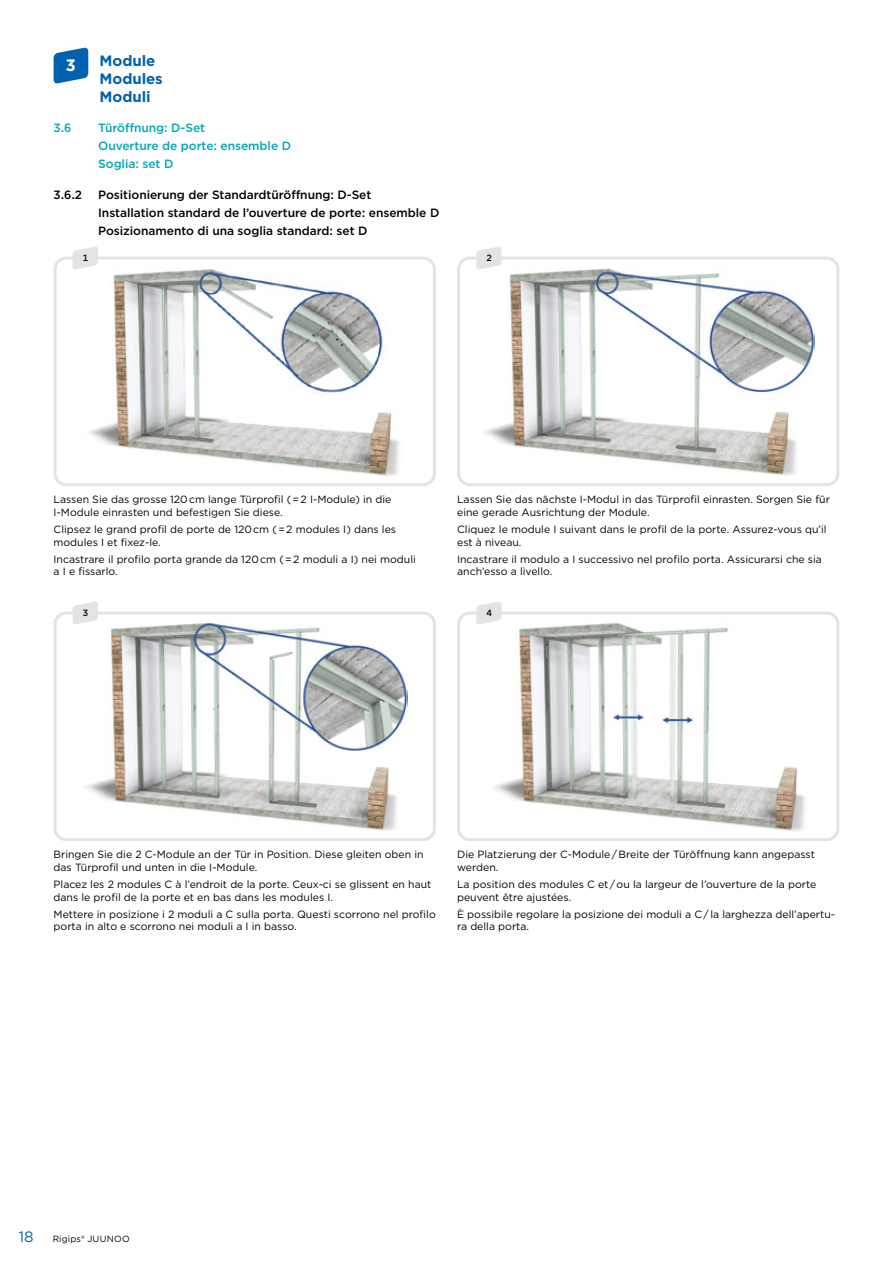
<style>
.page{position:relative;width:893px;height:1263px;background:#fff}
.page>*{position:absolute;margin:0;border:0;box-sizing:border-box;transform-origin:0 0}
.t1{font:700 16.5px "Gotham";color:#fff}
.t2{font:700 15px/18px "Gotham";letter-spacing:-.005em;color:#0062ae}
.t3{font:15px "Gotham";color:#0062ae}
.t4{font:500 12px/18px "Gotham";letter-spacing:-.005em;color:#000}
.t5{font:500 12px/18px "Gotham";letter-spacing:-.005em;color:#00a8b8}
.t6{font:10.5px/12.8px "Gotham";color:#000}
.t7{font:9px "Gotham";letter-spacing:.02em;color:#000}
.t8{font:500 9px "Gotham";color:#000}
</style>
<div class="page">
<img style="left:89px;top:268px;width:310px;height:208px">
<div style="left:54px;top:257px;width:382px;height:229px;border:3px solid #e3e3e3;border-radius:11px"></div>
<img style="left:86px;top:623px;width:322px;height:208px">
<div style="left:54px;top:611px;width:382px;height:230px;border:3px solid #e3e3e3;border-radius:11px"></div>
<img style="left:495px;top:623px;width:310px;height:208px">
<div style="left:457px;top:611px;width:382px;height:230px;border:3px solid #e3e3e3;border-radius:11px"></div>
<img style="left:485px;top:268px;width:329px;height:208px">
<div style="left:457px;top:257px;width:382px;height:229px;border:3px solid #e3e3e3;border-radius:11px"></div>
<svg style="left:54px;top:47px;width:34px;height:37px"></svg>
<svg style="left:73px;top:247px;width:25px;height:23px"></svg>
<svg style="left:73px;top:601px;width:25px;height:24px"></svg>
<svg style="left:476px;top:247px;width:25px;height:23px"></svg>
<svg style="left:476px;top:602px;width:25px;height:23px"></svg>
<h1 class="t1" style="left:66px;top:55px;width:11px">3</h1>
<h2 class="t2" style="left:100px;top:52px;width:65px">Module<br>Modules<br>Moduli</h2>
<p class="t5" style="left:54px;top:119px;width:19px">3.6</p>
<p class="t5" style="left:98px;top:119px;width:194px">Türöffnung: D-Set<br>Ouverture de porte: ensemble D<br>Soglia: set D</p>
<p class="t4" style="left:54px;top:186px;width:30px">3.6.2</p>
<p class="t4" style="left:98px;top:186px;width:343px">Positionierung der Standardtüröffnung: D-Set<br>Installation standard de l’ouverture de porte: ensemble D<br>Posizionamento di una soglia standard: set D</p>
<p class="t8" style="left:83px;top:252px;width:7px">1</p>
<p class="t8" style="left:486px;top:252px;width:7px">2</p>
<p class="t6" style="left:54px;top:493px;width:339px">Lassen Sie das grosse 120 cm lange Türprofil ( = 2 I-Module) in die<br>I-Module einrasten und befestigen Sie diese.</p>
<p class="t6" style="left:54px;top:522px;width:344px">Clipsez le grand profil de porte de 120 cm ( = 2 modules I) dans les modules I et fixez-le.</p>
<p class="t6" style="left:54px;top:552px;width:364px">Incastrare il profilo porta grande da 120 cm ( = 2 moduli a I) nei moduli a I e fissarlo.</p>
<p class="t8" style="left:83px;top:607px;width:7px">3</p>
<p class="t6" style="left:457px;top:493px;width:374px">Lassen Sie das nächste I-Modul in das Türprofil einrasten. Sorgen Sie für eine gerade Ausrichtung der Module.</p>
<p class="t6" style="left:457px;top:522px;width:371px">Cliquez le module I suivant dans le profil de la porte. Assurez-vous qu’il est à niveau.</p>
<p class="t6" style="left:457px;top:552px;width:366px">Incastrare il modulo a I successivo nel profilo porta. Assicurarsi che sia anch’esso a livello.</p>
<p class="t8" style="left:486px;top:607px;width:7px">4</p>
<p class="t6" style="left:54px;top:848px;width:372px">Bringen Sie die 2 C-Module an der Tür in Position. Diese gleiten oben in das Türprofil und unten in die I-Module.</p>
<p class="t6" style="left:54px;top:877px;width:379px">Placez les 2 modules C à l’endroit de la porte. Ceux-ci se glissent en haut dans le profil de la porte et en bas dans les modules I.</p>
<p class="t6" style="left:54px;top:907px;width:384px">Mettere in posizione i 2 moduli a C sulla porta. Questi scorrono nel profilo porta in alto e scorrono nei moduli a I in basso.</p>
<p class="t6" style="left:457px;top:848px;width:359px">Die Platzierung der C-Module / Breite der Türöffnung kann angepasst werden.</p>
<p class="t6" style="left:457px;top:877px;width:361px">La position des modules C et / ou la largeur de l’ouverture de la porte peuvent être ajustées.</p>
<p class="t6" style="left:457px;top:907px;width:380px">È possibile regolare la posizione dei moduli a C / la larghezza dell’apertu&shy;ra della porta.</p>
<h2 class="t3" style="left:19px;top:1227px;width:16px">18</h2>
<p class="t7" style="left:53px;top:1233px;width:79px">Rigips® JUUNOO</p>
</div>
